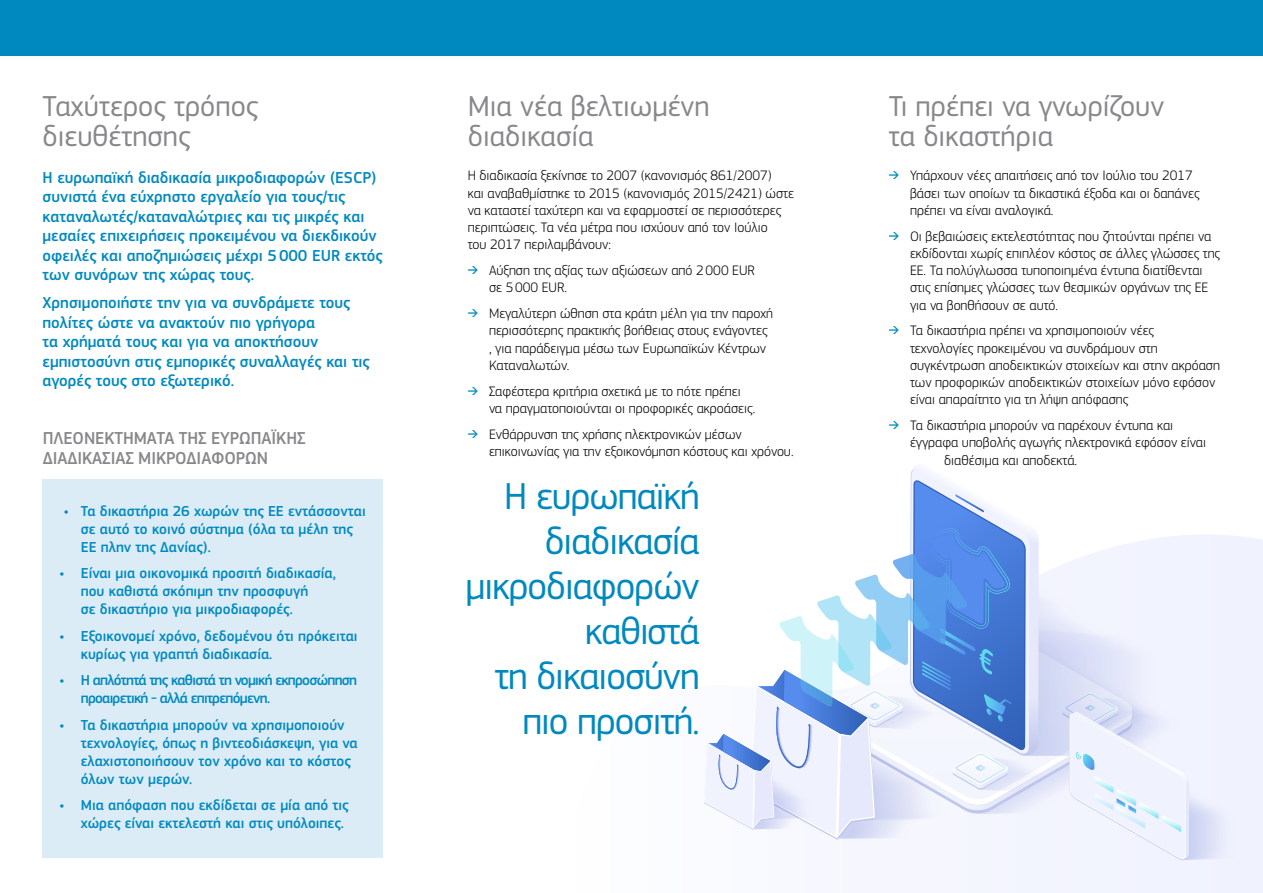
<style>
.page{position:relative;width:1263px;height:893px;background:#fff}
.page>*{position:absolute;margin:0;border:0;box-sizing:border-box;transform-origin:0 0}
.Exergue{font:39px/45px "EC Square Sans Pro";letter-spacing:-.025em;color:#0089bf;text-align:right}
.Title_1{font:30px/30px "EC Square Sans Pro";color:#87888a}
.Title_2{font:500 18px/19.5px "EC Square Sans Pro";letter-spacing:-.005em;color:#87888a}
.t1{font:500 16.5px/19.5px "EC Square Sans Pro";color:#0089bf}
.t2{font:500 15px/18px "EC Square Sans Pro";color:#0089bf}
.t3{font:500 15px/18px "EC Square Sans Pro";letter-spacing:-.05em;color:#0089bf}
.Body{font:300 14.25px/17.2px "EC Square Sans Pro";color:#000}
.s1{color:#0089bf}
</style>
<div class="page">
<div style="left:0;top:0;width:1263px;height:55px;background:#0089bf"></div>
<div style="left:967px;top:536px;width:296px;height:357px;background:#f0f2fe"></div>
<svg style="left:704px;top:466px;width:534px;height:395px"></svg>
<div style="left:43px;top:479px;width:340px;height:102px;background:#dbecf7"></div>
<div style="left:43px;top:542px;width:340px;height:102px;background:#dbecf7"></div>
<div style="left:43px;top:604px;width:340px;height:84px;background:#dbecf7"></div>
<div style="left:43px;top:649px;width:340px;height:84px;background:#dbecf7"></div>
<div style="left:43px;top:693px;width:340px;height:120px;background:#dbecf7"></div>
<div style="left:43px;top:774px;width:340px;height:84px;background:#dbecf7"></div>
<h1 class="Title_1" style="left:43px;top:91px;width:217px">Ταχύτερος τρόπος διευθέτησης</h1>
<p class="t1" style="left:43px;top:168px;width:342px">Η ευρωπαϊκή διαδικασία μικροδιαφορών (ESCP) συνιστά ένα εύχρηστο εργαλείο για τους/τις καταναλωτές/καταναλώτριες και τις μικρές και μεσαίες επιχειρήσεις προκειμένου να διεκδικούν οφειλές και αποζημιώσεις μέχρι 5000 EUR εκτός των συνόρων της χώρας τους.</p>
<p class="t1" style="left:43px;top:293px;width:329px">Χρησιμοποιήστε την για να συνδράμετε τους πολίτες ώστε να ανακτούν πιο γρήγορα<br>τα χρήματά τους και για να αποκτήσουν εμπιστοσύνη στις εμπορικές συναλλαγές και τις αγορές τους στο εξωτερικό.</p>
<h2 class="Title_2" style="left:43px;top:429px;width:264px">ΠΛΕΟΝΕΚΤΉΜΑΤΑ ΤΗΣ ΕΥΡΩΠΑΪΚΉΣ<br>ΔΙΑΔΙΚΑΣΊΑΣ ΜΙΚΡΟΔΙΑΦΟΡΏΝ</h2>
<p class="t2" style="left:81px;top:502px;width:286px;text-indent:-17px">• Τα δικαστήρια 26 χωρών της ΕΕ εντάσσονται σε αυτό το κοινό σύστημα (όλα τα μέλη της<br>ΕΕ πλην της Δανίας).</p>
<p class="t2" style="left:81px;top:565px;width:257px;text-indent:-21px">• Είναι μια οικονομικά προσιτή διαδικασία, που καθιστά σκόπιμη την προσφυγή<br>σε δικαστήριο για μικροδιαφορές.</p>
<p class="t2" style="left:81px;top:627px;width:278px;text-indent:-21px">• Εξοικονομεί χρόνο, δεδομένου ότι πρόκειται κυρίως για γραπτή διαδικασία.</p>
<p class="t3" style="left:81px;top:672px;width:278px;text-indent:-21px">• Η απλότητά της καθιστά τη νομική εκπροσώπηση προαιρετική - αλλά επιτρεπόμενη.</p>
<p class="t2" style="left:81px;top:716px;width:278px;text-indent:-21px">• Τα δικαστήρια μπορούν να χρησιμοποιούν τεχνολογίες, όπως η βιντεοδιάσκεψη, για να ελαχιστοποιήσουν τον χρόνο και το κόστος όλων των μερών.</p>
<p class="t2" style="left:81px;top:797px;width:269px;text-indent:-21px">• Μια απόφαση που εκδίδεται σε μία από τις χώρες είναι εκτελεστή και στις υπόλοιπες.</p>
<h1 class="Title_1" style="left:468px;top:91px;width:243px">Μια νέα βελτιωμένη διαδικασία</h1>
<p class="Body" style="left:468px;top:167px;width:328px">Η διαδικασία ξεκίνησε το 2007 (κανονισμός 861/2007)<br>και αναβαθμίστηκε το 2015 (κανονισμός 2015/2421) ώστε να καταστεί ταχύτερη και να εφαρμοστεί σε περισσότερες περιπτώσεις. Τα νέα μέτρα που ισχύουν από τον Ιούλιο<br>του 2017 περιλαμβάνουν:</p>
<p class="Body" style="left:489px;top:262px;width:267px;text-indent:-21px"><span class="s1">➔</span> Αύξηση της αξίας των αξιώσεων από 2000 EUR σε 5000 EUR.</p>
<p class="Body" style="left:489px;top:305px;width:285px;text-indent:-21px"><span class="s1">➔</span> Μεγαλύτερη ώθηση στα κράτη μέλη για την παροχή περισσότερης πρακτικής βοήθειας στους ενάγοντες , για παράδειγμα μέσω των Ευρωπαϊκών Κέντρων Καταναλωτών.</p>
<p class="Body" style="left:489px;top:382px;width:268px;text-indent:-21px"><span class="s1">➔</span> Σαφέστερα κριτήρια σχετικά με το πότε πρέπει να πραγματοποιούνται οι προφορικές ακροάσεις.</p>
<p class="Body" style="left:489px;top:425px;width:306px;text-indent:-21px"><span class="s1">➔</span> Ενθάρρυνση της χρήσης ηλεκτρονικών μέσων επικοινωνίας για την εξοικονόμηση κόστους και χρόνου.</p>
<p class="Exergue" style="left:466px;top:474px;width:236px">Η ευρωπαϊκή διαδικασία μικροδιαφορών καθιστά<br>τη δικαιοσύνη πιο προσιτή.</p>
<h1 class="Title_1" style="left:889px;top:91px;width:277px">Τι πρέπει να γνωρίζουν τα δικαστήρια</h1>
<p class="Body" style="left:910px;top:167px;width:291px;text-indent:-21px"><span class="s1">➔</span> Υπάρχουν νέες απαιτήσεις από τον Ιούλιο του 2017 βάσει των οποίων τα δικαστικά έξοδα και οι δαπάνες πρέπει να είναι αναλογικά.</p>
<p class="Body" style="left:910px;top:227px;width:312px;text-indent:-21px"><span class="s1">➔</span> Οι βεβαιώσεις εκτελεστότητας που ζητούνται πρέπει να εκδίδονται χωρίς επιπλέον κόστος σε άλλες γλώσσες της ΕΕ. Τα πολύγλωσσα τυποποιημένα έντυπα διατίθενται στις επίσημες γλώσσες των θεσμικών οργάνων της ΕΕ για να βοηθήσουν σε αυτό.</p>
<p class="Body" style="left:910px;top:322px;width:311px;text-indent:-21px"><span class="s1">➔</span> Τα δικαστήρια πρέπει να χρησιμοποιούν νέες τεχνολογίες προκειμένου να συνδράμουν στη συγκέντρωση αποδεικτικών στοιχείων και στην ακρόαση των προφορικών αποδεικτικών στοιχείων μόνο εφόσον είναι απαραίτητο για τη λήψη απόφασης</p>
<p class="Body" style="left:889px;top:417px;width:286px"><span class="s1">➔</span> Τα δικαστήρια μπορούν να παρέχουν έντυπα και</p>
<p class="Body" style="left:910px;top:434px;width:297px">έγγραφα υποβολής αγωγής ηλεκτρονικά εφόσον είναι</p>
<p class="Body" style="left:944px;top:451px;width:134px">διαθέσιμα και αποδεκτά.</p>
</div>
